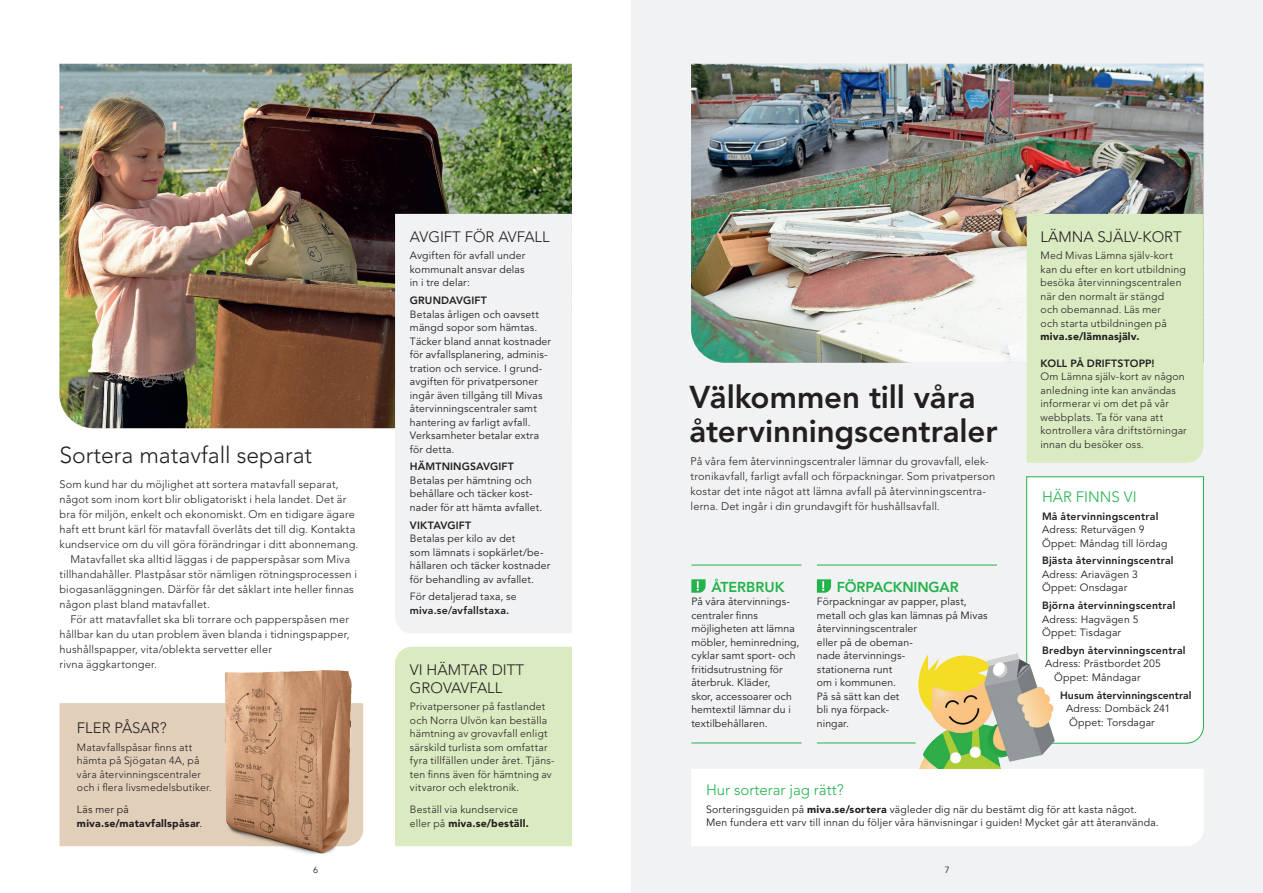
<style>
.page{position:relative;width:1263px;height:893px;background:#fff}
.page>*{position:absolute;margin:0;border:0;box-sizing:border-box;transform-origin:0 0}
.t1{font:800 31.35px/33.9px "Avenir LT Std";letter-spacing:-.005em;color:#231f20}
.Stor_underrrubrik{font:300 22.95px "Avenir LT Std";color:#231f20}
.Liten_underrubrik{font:300 15px/18px "Avenir LT Std";color:#231f20}
.Liten_underrubrik-2{font:300 15px "Avenir LT Std";color:#23b24b}
.Liten_underrubrik-3{font:800 14.25px "Avenir LT Std";letter-spacing:-.01em;color:#23b24b}
.Infotext{font:300 10.95px/15px "Avenir LT Std";letter-spacing:.015em;color:#231f20}
.Bröd{font:10.5px/13.5px "Avenir LT Std";letter-spacing:.01em;color:#231f20}
.Liten_underrubrik-4{font:300 10.5px/13.5px "Avenir LT Std";letter-spacing:.02em;color:#231f20}
.Liten_underrubrik-5{font:10.5px/13.5px "Avenir LT Std";letter-spacing:.015em;color:#231f20;text-align:justify}
.Bröd-2{font:300 10.5px/13.5px "Avenir LT Std";letter-spacing:.015em;color:#231f20}
.Bröd-3{font:800 10.5px "Avenir LT Std";letter-spacing:.02em;color:#231f20}
.Liten_underrubrik-6{font:900 10.5px/13.5px "Avenir LT Std";letter-spacing:.02em;color:#231f20}
.t2{font:9px "Avenir LT Std";color:#231f20}
.s1{font-weight:400}
.s2{font-weight:800}
.s3{font-weight:900}
</style>
<div class="page">
<div style="left:631px;top:0;width:632px;height:893px;background:#f1f2f3"></div>
<img style="left:691px;top:64px;width:512px;height:299px">
<img style="left:60px;top:64px;width:512px;height:364px">
<div style="left:60px;top:703px;width:156px;height:143px;background:#e2cfba"></div>
<div style="left:395px;top:214px;width:177px;height:419px;background:#f1f2f3"></div>
<div style="left:395px;top:647px;width:177px;height:199px;background:#daeac1"></div>
<svg style="left:691px;top:742px;width:512px;height:104px"></svg>
<div style="left:1027px;top:214px;width:176px;height:249px;background:#daeac1"></div>
<svg style="left:691px;top:579px;width:14px;height:14px"></svg>
<hr style="left:691px;top:565px;width:110px;height:1px;background:#23b24b">
<hr style="left:691px;top:743px;width:110px;height:1px;background:#23b24b">
<svg style="left:817px;top:579px;width:14px;height:14px"></svg>
<hr style="left:817px;top:565px;width:180px;height:1px;background:#23b24b">
<hr style="left:817px;top:743px;width:98px;height:1px;background:#23b24b">
<div style="left:1026px;top:476px;width:178px;height:268px;background:#fff"></div>
<img style="left:899px;top:637px;width:165px;height:132px">
<img style="left:216px;top:670px;width:148px;height:184px">
<p class="Stor_underrrubrik" style="left:60px;top:441px;width:254px">Sortera matavfall separat</p>
<p class="Infotext" style="left:60px;top:477px;width:300px">Som kund har du möjlighet att sortera matavfall separat, något som inom kort blir obligatoriskt i hela landet. Det är bra för miljön, enkelt och ekonomiskt. Om en tidigare ägare haft ett brunt kärl för matavfall överlåts det till dig. Kontakta kundservice om du vill göra förändringar i ditt abonnemang.</p>
<p class="Infotext" style="left:60px;top:552px;width:299px;text-indent:11px">Matavfallet ska alltid läggas i de papperspåsar som Miva tillhandahåller. Plastpåsar stör nämligen rötningsprocessen i biogasanläggningen. Därför får det såklart inte heller finnas någon plast bland matavfallet.</p>
<p class="Infotext" style="left:60px;top:612px;width:292px;text-indent:11px">För att matavfallet ska bli torrare och papperspåsen mer hållbar kan du utan problem även blanda i tidningspapper, hushållspapper, vita/oblekta servetter eller<br>rivna äggkartonger.</p>
<p class="Liten_underrubrik" style="left:77px;top:719px;width:91px">FLER PÅSAR?</p>
<p class="Liten_underrubrik-4" style="left:77px;top:741px;width:136px">Matavfallspåsar finns att hämta på Sjögatan 4A, på våra återvinningscentraler och i flera livsmedelsbutiker.</p>
<p class="Liten_underrubrik-6" style="left:77px;top:803px;width:127px"><span class="s1">Läs mer på </span>miva.se/matavfallspåsar<span class="s1">.</span></p>
<p class="Liten_underrubrik" style="left:410px;top:227px;width:141px">AVGIFT FÖR AVFALL</p>
<p class="Liten_underrubrik-5" style="left:410px;top:249px;width:117px">Avgiften för avfall under kommunalt ansvar delas in i tre delar:</p>
<p class="Liten_underrubrik-5" style="left:410px;top:294px;width:143px;text-align:left"><span class="s2">GRUNDAVGIFT<br></span>Betalas årligen och oavsett mängd sopor som hämtas.<br>Täcker bland annat kostnader för avfallsplanering, adminis&shy;tration och service. I grund&shy;avgiften för privatpersoner ingår även tillgång till Mivas återvinningscentraler samt hantering av farligt avfall.<br>Verksamheter betalar extra för detta.</p>
<p class="Bröd" style="left:410px;top:460px;width:134px"><span class="s2">HÄMTNINGSAVGIFT<br></span>Betalas per hämtning och behållare och täcker kost&shy;nader för att hämta avfallet.</p>
<p class="Bröd" style="left:410px;top:518px;width:142px"><span class="s2">VIKTAVGIFT<br></span>Betalas per kilo av det<br>som lämnats i sopkärlet/be&shy;hållaren och täcker kostnader för behandling av avfallet.</p>
<p class="Bröd" style="left:410px;top:590px;width:108px">För detaljerad taxa, se <span class="s2">miva.se/avfallstaxa.</span></p>
<p class="Liten_underrubrik" style="left:410px;top:661px;width:116px">VI HÄMTAR DITT<br>GROVAVFALL</p>
<p class="Liten_underrubrik-4" style="left:410px;top:700px;width:146px">Privatpersoner på fastlandet och Norra Ulvön kan beställa hämtning av grovavfall enligt särskild turlista som omfattar fyra tillfällen under året. Tjäns&shy;ten finns även för hämtning av vitvaror och elektronik.</p>
<p class="Liten_underrubrik-4" style="left:410px;top:803px;width:120px">Beställ via kundservice eller på <span class="s3">miva.se/beställ.</span></p>
<h1 class="t1" style="left:690px;top:381px;width:309px">Välkommen till våra återvinningscentraler</h1>
<p class="Infotext" style="left:691px;top:454px;width:306px">På våra fem återvinningscentraler lämnar du grovavfall, elek&shy;tronikavfall, farligt avfall och förpackningar. Som privatperson kostar det inte något att lämna avfall på återvinningscentra&shy;lerna. Det ingår i din grundavgift för hushållsavfall.</p>
<p class="Liten_underrubrik-3" style="left:711px;top:578px;width:75px">ÅTERBRUK</p>
<p class="Bröd" style="left:691px;top:595px;width:110px">På våra återvinnings&shy;centraler finns möjligheten att lämna möbler, heminredning, cyklar samt sport- och fritidsutrustning för återbruk. Kläder,<br>skor, accessoarer och hemtextil lämnar du i textilbehållaren.</p>
<p class="Liten_underrubrik-3" style="left:837px;top:578px;width:123px">FÖRPACKNINGAR</p>
<p class="Bröd" style="left:817px;top:595px;width:172px">Förpackningar av papper, plast, metall och glas kan lämnas på Mivas återvinningscentraler<br>eller på de obeman-<br>nade återvinnings-<br>stationerna runt<br>om i kommunen.<br>På så sätt kan det<br>bli nya förpack-<br>ningar.</p>
<p class="Liten_underrubrik" style="left:1040px;top:227px;width:143px">LÄMNA SJÄLV-KORT</p>
<p class="Liten_underrubrik-4" style="left:1040px;top:249px;width:147px">Med Mivas Lämna själv-kort kan du efter en kort utbildning besöka återvinningscentralen när den normalt är stängd<br>och obemannad. Läs mer<br>och starta utbildningen på <span class="s3">miva.se/lämnasjälv.</span></p>
<p class="Bröd-3" style="left:1040px;top:357px;width:116px">KOLL PÅ DRIFTSTOPP!</p>
<p class="Bröd-2" style="left:1040px;top:370px;width:148px">Om Lämna själv-kort av någon anledning inte kan användas informerar vi om det på vår webbplats. Ta för vana att kontrollera våra driftstörningar innan du besöker oss.</p>
<p class="Liten_underrubrik-2" style="left:1042px;top:488px;width:96px">HÄR FINNS VI</p>
<p class="Bröd" style="left:1042px;top:510px;width:127px"><span class="s2">Må återvinningscentral<br></span>Adress: Returvägen 9<br>Öppet: Måndag till lördag</p>
<p class="Bröd" style="left:1042px;top:554px;width:133px"><span class="s2">Bjästa återvinningscentral<br></span>Adress: Ariavägen 3<br>Öppet: Onsdagar</p>
<p class="Bröd" style="left:1042px;top:599px;width:135px"><span class="s2">Björna återvinningscentral<br></span>Adress: Hagvägen 5<br>Öppet: Tisdagar</p>
<p class="Bröd-3" style="left:1042px;top:644px;width:145px">Bredbyn återvinningscentral</p>
<p class="Bröd" style="left:1045px;top:657px;width:118px">Adress: Prästbordet 205</p>
<p class="Bröd" style="left:1054px;top:671px;width:88px">Öppet: Måndagar</p>
<p class="Bröd" style="left:1066px;top:689px;width:127px;text-indent:-6px"><span class="s2">Husum återvinningscentral<br></span>Adress: Dombäck 241<br>Öppet: Torsdagar</p>
<p class="Liten_underrubrik-2" style="left:706px;top:781px;width:139px">Hur sorterar jag rätt?</p>
<p class="Bröd" style="left:706px;top:803px;width:454px">Sorteringsguiden på <span class="s3">miva.se/sortera</span> vägleder dig när du bestämt dig för att kasta något.<br>Men fundera ett varv till innan du följer våra hänvisningar i guiden! Mycket går att återanvända.</p>
<p class="t2" style="left:313px;top:865px;width:7px">6</p>
<p class="t2" style="left:945px;top:865px;width:7px">7</p>
</div>
